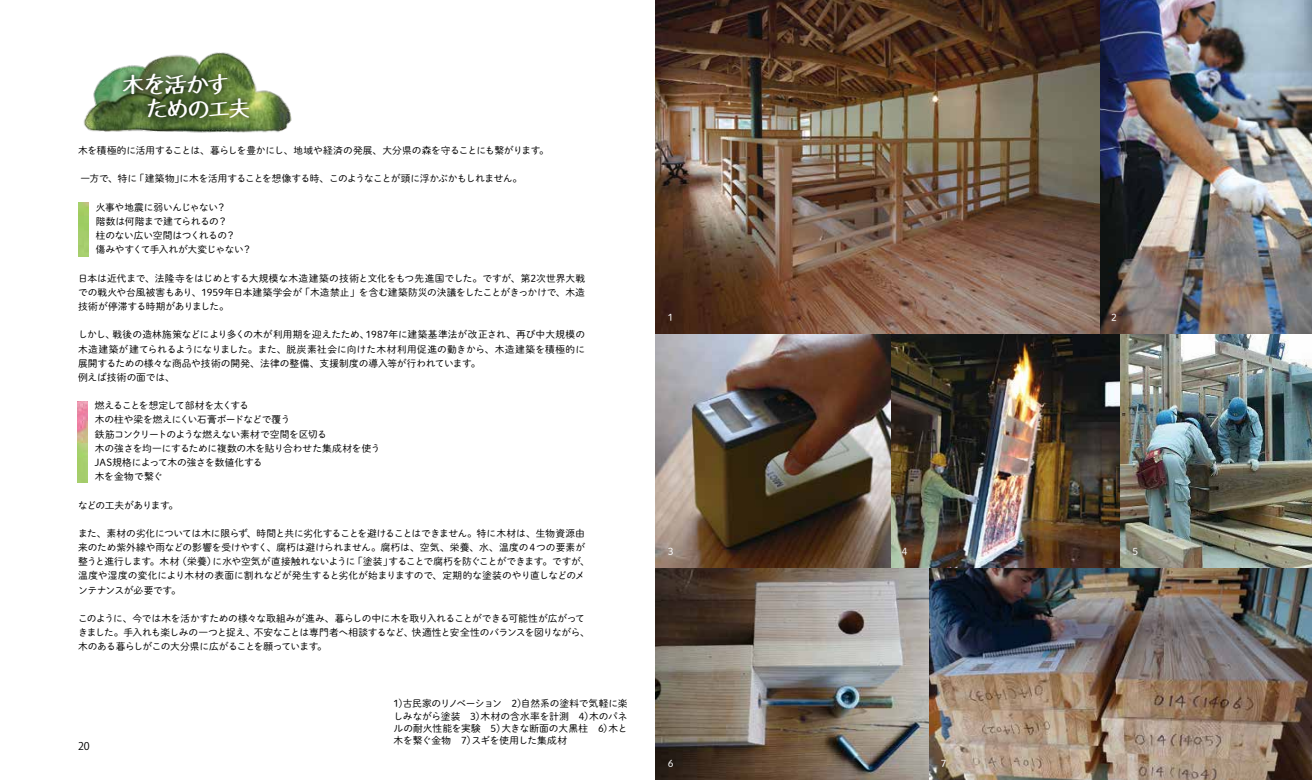
<style>
.page{position:relative;width:1312px;height:780px;background:#fff}
.page>*{position:absolute;margin:0;border:0;box-sizing:border-box;transform-origin:0 0}
.t1{font:21.25px/23.9px "Y Oz Font E Pro N B";letter-spacing:-.005em;color:#fff}
.t2{font:10.62px "Koz Go Std";color:#000}
.t3{font:9.75px/14.1px "DNP Shuei M Go Std L";letter-spacing:-.025em;color:#000}
.t4{font:9.75px/14.1px "DNP Shuei M Go Std L";color:#000}
.t5{font:9.75px "DNP Shuei M Go Std L";letter-spacing:-.045em;color:#000}
.t6{font:9.75px "DNP Shuei M Go Std L";color:#fff}
</style>
<div class="page">
<img style="left:656px;top:567px;width:272px;height:213px">
<img style="left:83px;top:52px;width:209px;height:81px">
<svg style="left:116px;top:67px;width:139px;height:58px;background:#556f3a"></svg>
<img style="left:78px;top:203px;width:11px;height:53px">
<img style="left:77px;top:401px;width:11px;height:81px">
<img style="left:928px;top:567px;width:383px;height:213px">
<img style="left:889px;top:333px;width:231px;height:234px">
<img style="left:656px;top:333px;width:233px;height:234px">
<img style="left:1120px;top:333px;width:191px;height:234px">
<img style="left:1098px;top:0;width:213px;height:333px">
<img style="left:656px;top:0;width:442px;height:333px">
<h1 class="t1" style="left:146px;top:73px;width:105px;text-indent:-24px">木を活かすための工夫</h1>
<p class="t3" style="left:78px;top:143px;width:472px">木を積極的に活用することは、暮らしを豊かにし、地域や経済の発展、大分県の森を守ることにも繋がります。</p>
<p class="t3" style="left:80px;top:171px;width:443px">一方で、特に「建築物」に木を活用することを想像する時、このようなことが頭に浮かぶかもしれません。</p>
<p class="t3" style="left:96px;top:199px;width:157px">火事や地震に弱いんじゃない？<br>階数は何階まで建てられるの？<br>柱のない広い空間はつくれるの？<br>傷みやすくて手入れが大変じゃない？</p>
<p class="t3" style="left:78px;top:270px;width:508px;text-align:justify">日本は近代まで、法隆寺をはじめとする大規模な木造建築の技術と文化をもつ先進国でした。ですが、第2次世界大戦での戦火や台風被害もあり、1959年日本建築学会が「木造禁止」を含む建築防災の決議をしたことがきっかけで、木造技術が停滞する時期がありました。</p>
<p class="t4" style="left:78px;top:327px;width:508px">しかし、戦後の造林施策などにより多くの木が利用期を迎えたため、1987年に建築基準法が改正され、再び中大規模の木造建築が建てられるようになりました。また、脱炭素社会に向けた木材利用促進の動きから、木造建築を積極的に展開するための様々な商品や技術の開発、法律の整備、支援制度の導入等が行われています。<br>例えば技術の面では、</p>
<p class="t3" style="left:95px;top:398px;width:287px">燃えることを想定して部材を太くする<br>木の柱や梁を燃えにくい石膏ボードなどで覆う<br>鉄筋コンクリートのような燃えない素材で空間を区切る<br>木の強さを均一にするために複数の木を貼り合わせた集成材を使う<br>JAS規格によって木の強さを数値化する<br>木を金物で繋ぐ</p>
<p class="t5" style="left:78px;top:497px;width:102px">などの工夫があります。</p>
<p class="t3" style="left:78px;top:526px;width:513px">また、素材の劣化については木に限らず、時間と共に劣化することを避けることはできません。特に木材は、生物資源由来のため紫外線や雨などの影響を受けやすく、腐朽は避けられません。腐朽は、空気、栄養、水、温度の４つの要素が整うと進行します。木材（栄養）に水や空気が直接触れないように「塗装」することで腐朽を防ぐことができます。ですが、温度や湿度の変化により木材の表面に割れなどが発生すると劣化が始まりますので、定期的な塗装のやり直しなどのメンテナンスが必要です。</p>
<p class="t3" style="left:78px;top:611px;width:513px">このように、今では木を活かすための様々な取組みが進み、暮らしの中に木を取り入れることができる可能性が広がってきました。手入れも楽しみの一つと捉え、不安なことは専門者へ相談するなど、快適性と安全性のバランスを図りながら、木のある暮らしがこの大分県に広がることを願っています。</p>
<p class="t2" style="left:78px;top:739px;width:13px">20</p>
<p class="t3" style="left:393px;top:697px;width:235px;line-height:12.4px;text-align:justify">1)古民家のリノベーション　2)自然系の塗料で気軽に楽しみながら塗装　3）木材の含水率を計測　4）木のパネルの耐火性能を実験　5）大きな断面の大黒柱　6）木と木を繋ぐ金物　7）スギを使用した集成材</p>
<p class="t6" style="left:667px;top:310px;width:7px">1</p>
<p class="t6" style="left:1110px;top:310px;width:7px">2</p>
<p class="t6" style="left:667px;top:544px;width:7px">3</p>
<p class="t6" style="left:901px;top:544px;width:7px">4</p>
<p class="t6" style="left:1132px;top:544px;width:7px">5</p>
<p class="t6" style="left:667px;top:756px;width:7px">6</p>
<p class="t6" style="left:940px;top:756px;width:7px">7</p>
</div>
